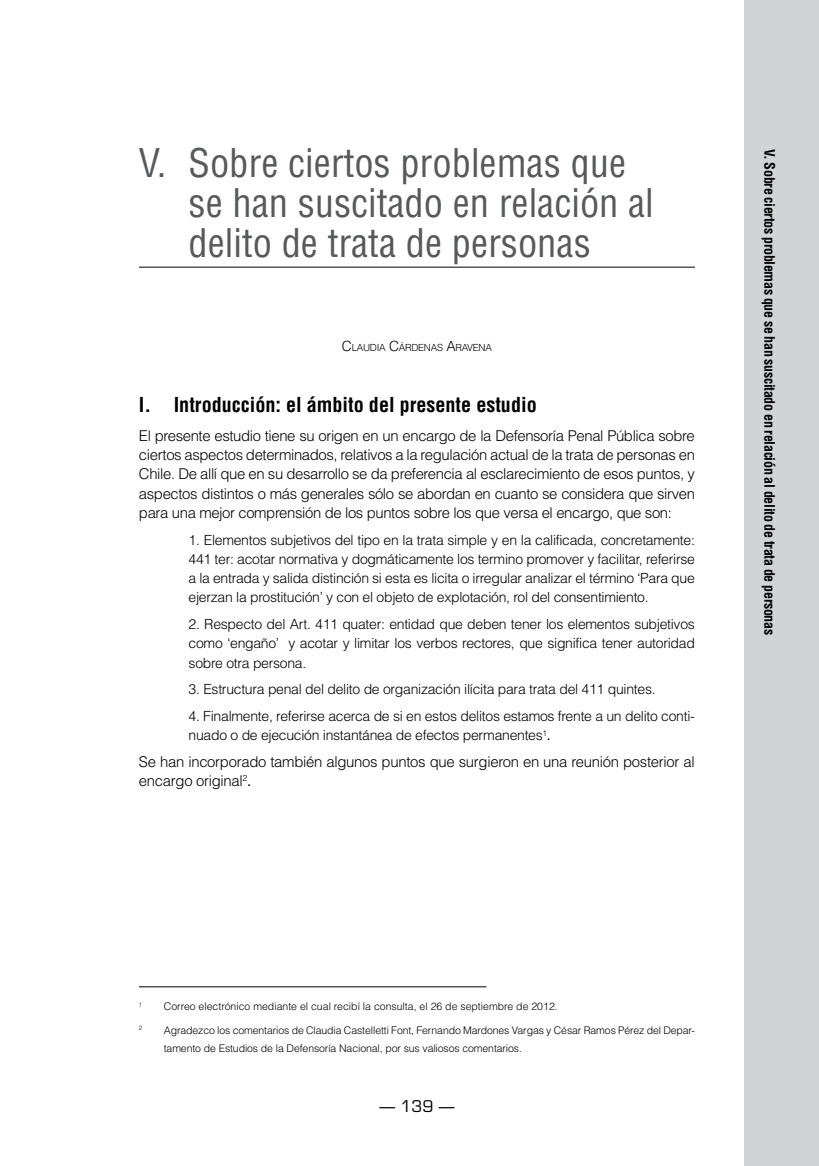
<style>
.page{position:relative;width:819px;height:1166px;background:#fff}
.page>*{position:absolute;margin:0;border:0;box-sizing:border-box;transform-origin:0 0}
.t1{font:condensed 38.5px/40.2px "Helvetica LT Std";color:#58595b}
.t2{font:700 condensed 20.12px "Helvetica LT Std";color:#000}
.t3{font:15.75px "Eurostile LT Std";color:#000}
.t4{font:300 14.88px/19.2px "Helvetica LT Std";letter-spacing:-.02em;color:#000;text-align:justify}
.t5{font:300 14px/19.2px "Helvetica LT Std";letter-spacing:-.02em;color:#000;text-align:justify}
.t6{font:700 condensed 14px "Helvetica LT Std";letter-spacing:-.025em;color:#000}
.t7{font:300 10.5px/18.4px "Helvetica LT Std";letter-spacing:-.01em;color:#000}
.t8{font:300 9.8px "Helvetica LT Std";letter-spacing:-.03em;color:#000}
.t9{font:300 6.12px "Helvetica LT Std";color:#000}
.s1{font-size:14px}
.s2{font-weight:400}
</style>
<div class="page">
<div style="left:744px;top:0;width:75px;height:1166px;background:#d1d3d4"></div>
<hr style="left:139px;top:267px;width:555px;height:1px;background:#000">
<hr style="left:139px;top:986px;width:347px;height:1px;background:#000">
<h1 class="t1" style="left:188px;top:142px;width:466px;text-indent:-50px">V. Sobre ciertos problemas que se han suscitado en relación al delito de trata de personas</h1>
<p class="t8" style="left:342px;top:341px;width:151px"><span class="s1">C</span>LAUDIA <span class="s1">C</span>ÁRDENAS <span class="s1">A</span>RAVENA</p>
<h2 class="t2" style="left:139px;top:392px;width:399px">I. Introducción: el ámbito del presente estudio</h2>
<p class="t4" style="left:139px;top:426px;width:557px">El presente estudio tiene su origen en un encargo de la Defensoría Penal Pública sobre ciertos aspectos determinados, relativos a la regulación actual de la trata de personas en Chile. De allí que en su desarrollo se da preferencia al esclarecimiento de esos puntos, y aspectos distintos o más generales sólo se abordan en cuanto se considera que sirven para una mejor comprensión de los puntos sobre los que versa el encargo, que son:</p>
<p class="t5" style="left:189px;top:530px;width:508px">1. Elementos subjetivos del tipo en la trata simple y en la calificada, concretamente:<br>441 ter: acotar normativa y dogmáticamente los termino promover y facilitar, referirse a la entrada y salida distinción si esta es licita o irregular analizar el término ‘Para que ejerzan la prostitución’ y con el objeto de explotación, rol del consentimiento.</p>
<p class="t5" style="left:189px;top:614px;width:508px">2. Respecto del Art. 411 quater: entidad que deben tener los elementos subjetivos como ‘engaño’ y acotar y limitar los verbos rectores, que significa tener autoridad sobre otra persona.</p>
<p class="t5" style="left:189px;top:679px;width:468px">3. Estructura penal del delito de organización ilícita para trata del 411 quintes.</p>
<p class="t5" style="left:189px;top:706px;width:507px">4. Finalmente, referirse acerca de si en estos delitos estamos frente a un delito conti&shy;nuado o de ejecución instantánea de efectos permanentes<sup>1</sup><span class="s2">.</span></p>
<p class="t4" style="left:139px;top:752px;width:557px">Se han incorporado también algunos puntos que surgieron en una reunión posterior al encargo original<sup>2</sup><span class="s2">.</span></p>
<p class="t6" style="left:778px;top:149px;width:487px;rotate:90deg">V. Sobre ciertos problemas que se han suscitado en relación al delito de trata de personas</p>
<p class="t9" style="left:139px;top:1000px;width:5px">1</p>
<p class="t7" style="left:164px;top:997px;width:395px">Correo electrónico mediante el cual recibí la consulta, el 26 de septiembre de 2012.</p>
<p class="t9" style="left:139px;top:1024px;width:5px">2</p>
<p class="t7" style="left:164px;top:1020px;width:532px">Agradezco los comentarios de Claudia Castelletti Font, Fernando Mardones Vargas y César Ramos Pérez del Depar&shy;tamento de Estudios de la Defensoría Nacional, por sus valiosos comentarios.</p>
<p class="t3" style="left:379px;top:1096px;width:76px">— 139 —</p>
</div>
